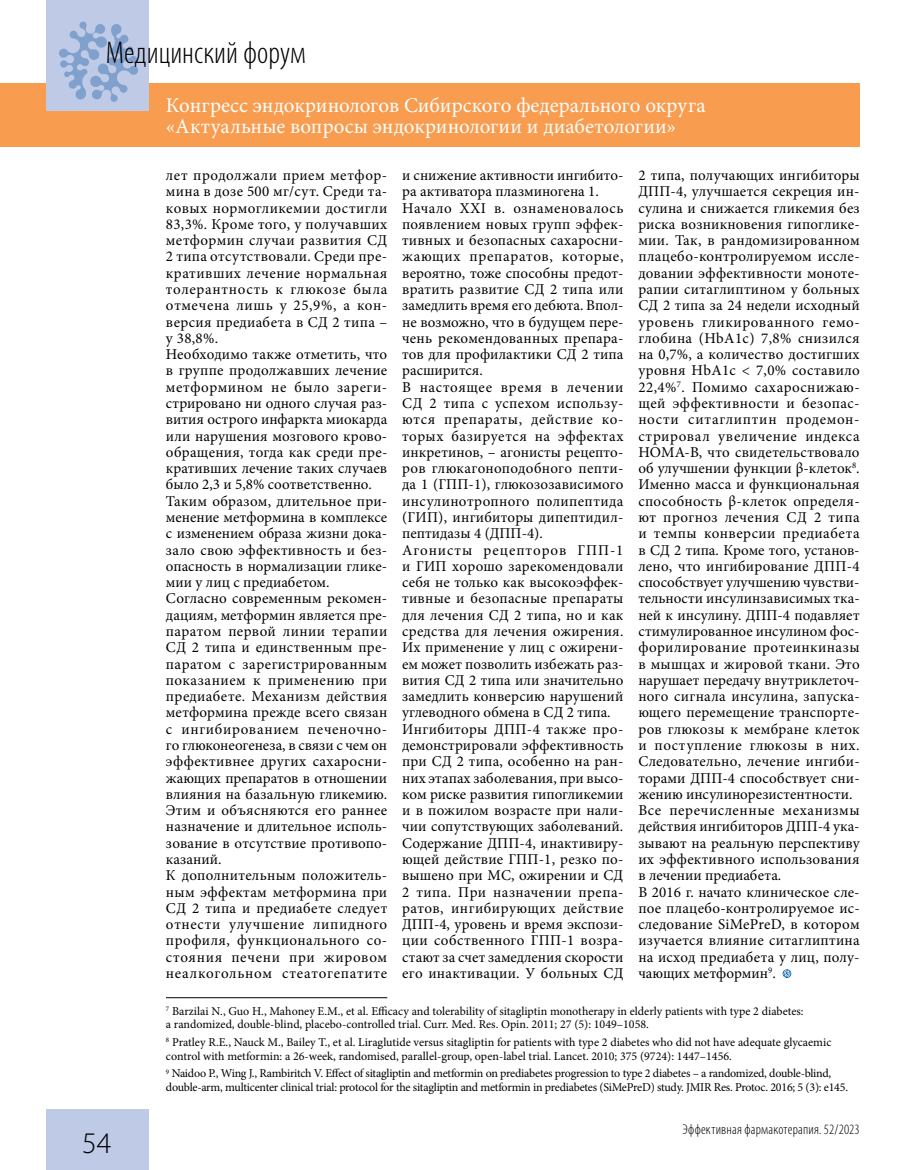
<style>
.page{position:relative;width:915px;height:1170px;background:#fff}
.page>*{position:absolute;margin:0;border:0;box-sizing:border-box;transform-origin:0 0}
.t1{font:300 condensed 31.5px "Myriad Pro";color:#000}
.t2{font:300 30px "Myriad Pro";color:#000}
.t3{font:21px/21px "Minion Pro";letter-spacing:.005em;color:#fff}
.t4{font:15px/16.2px "Minion Pro";letter-spacing:.015em;color:#000}
.t5{font:300 condensed 14.25px "Myriad Pro";letter-spacing:.015em;color:#000}
.t6{font:12px/13.5px "Minion Pro";letter-spacing:-.01em;color:#000}
</style>
<div class="page">
<div style="left:0;top:83px;width:859px;height:64px;background:#f89c4f"></div>
<div style="left:47px;top:0;width:102px;height:111px;background:#bfcbe6"></div>
<div style="left:47px;top:1108px;width:102px;height:61px;background:#bfcbe6"></div>
<svg style="left:59px;top:22px;width:79px;height:80px"></svg>
<svg style="left:783px;top:969px;width:7px;height:8px"></svg>
<hr style="left:166px;top:997px;width:221px;height:1px;background:#000">
<h1 class="t1" style="left:106px;top:34px;width:201px">Медицинский форум</h1>
<h3 class="t3" style="left:166px;top:95px;width:541px">Конгресс эндокринологов Сибирского федерального округа «Актуальные вопросы эндокринологии и диабетологии»</h3>
<h2 class="t2" style="left:82px;top:1126px;width:31px">54</h2>
<p class="t4" style="left:166px;top:167px;width:223px">лет продолжали прием метфор&shy;мина в дозе 500 мг/сут. Среди та&shy;ковых нормогликемии достигли<br>83,3%. Кроме того, у получавших метформин случаи развития СД<br>2 типа отсутствовали. Среди пре&shy;кративших лечение нормальная толерантность к глюкозе была отмечена лишь у 25,9%, а кон&shy;версия предиабета в СД 2 типа – у 38,8%.<br>Необходимо также отметить, что в группе продолжавших лечение метформином не было зареги&shy;стрировано ни одного случая раз&shy;вития острого инфаркта миокарда или нарушения мозгового крово&shy;обращения, тогда как среди пре&shy;кративших лечение таких случаев было 2,3 и 5,8% соответственно.<br>Таким образом, длительное при&shy;менение метформина в комплексе с изменением образа жизни дока&shy;зало свою эффективность и без&shy;опасность в нормализации глике&shy;мии у лиц с предиабетом.<br>Согласно современным рекомен&shy;дациям, метформин является пре&shy;паратом первой линии терапии<br>СД 2 типа и единственным пре&shy;паратом с зарегистрированным показанием к применению при предиабете. Механизм действия метформина прежде всего связан с ингибированием печеночно&shy;го глюконеогенеза, в связи с чем он эффективнее других сахаросни&shy;жающих препаратов в отношении влияния на базальную гликемию.<br>Этим и объясняются его раннее назначение и длительное исполь&shy;зование в отсутствие противопо&shy;казаний.<br>К дополнительным положитель&shy;ным эффектам метформина при<br>СД 2 типа и предиабете следует отнести улучшение липидного профиля, функционального со&shy;стояния печени при жировом неалкогольном стеатогепатите</p>
<p class="t4" style="left:402px;top:167px;width:223px">и снижение активности ингибито&shy;ра активатора плазминогена 1.<br>Начало XXI в. ознаменовалось появлением новых групп эффек&shy;тивных и безопасных сахаросни&shy;жающих препаратов, которые, вероятно, тоже способны предот&shy;вратить развитие СД 2 типа или замедлить время его дебюта. Впол&shy;не возможно, что в будущем пере&shy;чень рекомендованных препара&shy;тов для профилактики СД 2 типа расширится.<br>В настоящее время в лечении<br>СД 2 типа с успехом использу&shy;ются препараты, действие ко&shy;торых базируется на эффектах инкретинов, – агонисты рецепто&shy;ров глюкагоноподобного пепти&shy;да 1 (ГПП-1), глюкозозависимого инсулинотропного полипептида (ГИП), ингибиторы дипептидил&shy;пептидазы 4 (ДПП-4).<br>Агонисты рецепторов ГПП-1 и ГИП хорошо зарекомендовали себя не только как высокоэффек&shy;тивные и безопасные препараты для лечения СД 2 типа, но и как средства для лечения ожирения.<br>Их применение у лиц с ожирени&shy;ем может позволить избежать раз&shy;вития СД 2 типа или значительно замедлить конверсию нарушений углеводного обмена в СД 2 типа.<br>Ингибиторы ДПП-4 также про&shy;демонстрировали эффективность при СД 2 типа, особенно на ран&shy;них этапах заболевания, при высо&shy;ком риске развития гипогликемии и в пожилом возрасте при нали&shy;чии сопутствующих заболеваний.<br>Содержание ДПП-4, инактивиру&shy;ющей действие ГПП-1, резко по&shy;вышено при МС, ожирении и СД<br>2 типа. При назначении препа&shy;ратов, ингибирующих действие<br>ДПП-4, уровень и время экспози&shy;ции собственного ГПП-1 возра&shy;стают за счет замедления скорости его инактивации. У больных СД</p>
<p class="t4" style="left:638px;top:167px;width:223px">2 типа, получающих ингибиторы<br>ДПП-4, улучшается секреция ин&shy;сулина и снижается гликемия без риска возникновения гипоглике&shy;мии. Так, в рандомизированном плацебо-контролируемом иссле&shy;довании эффективности моноте&shy;рапии ситаглиптином у больных<br>СД 2 типа за 24 недели исходный уровень гликированного гемо&shy;глобина (HbA1c) 7,8% снизился на 0,7%, а количество достигших уровня HbA1c &lt; 7,0% составило<br>22,4%<sup>7</sup>. Помимо сахароснижаю&shy;щей эффективности и безопас&shy;ности ситаглиптин продемон&shy;стрировал увеличение индекса<br>HOMA-B, что свидетельствовало об улучшении функции β-клеток<sup>8</sup>.<br>Именно масса и функциональная способность β-клеток определя&shy;ют прогноз лечения СД 2 типа и темпы конверсии предиабета в СД 2 типа. Кроме того, установ&shy;лено, что ингибирование ДПП-4 способствует улучшению чувстви&shy;тельности инсулинзависимых тка&shy;ней к инсулину. ДПП-4 подавляет стимулированное инсулином фос&shy;форилирование протеинкиназы в мышцах и жировой ткани. Это нарушает передачу внутриклеточ&shy;ного сигнала инсулина, запуска&shy;ющего перемещение транспорте&shy;ров глюкозы к мембране клеток и поступление глюкозы в них.<br>Следовательно, лечение ингиби&shy;торами ДПП-4 способствует сни&shy;жению инсулинорезистентности.<br>Все перечисленные механизмы действия ингибиторов ДПП-4 ука&shy;зывают на реальную перспективу их эффективного использования в лечении предиабета.<br>В 2016 г. начато клиническое сле&shy;пое плацебо-контролируемое ис&shy;следование SiMePreD, в котором изучается влияние ситаглиптина на исход предиабета у лиц, полу&shy;чающих метформин<sup>9</sup>.</p>
<p class="t6" style="left:166px;top:1004px;width:639px"><sup>7</sup> Barzilai N., Guo H., Mahoney E.M., et al. Efficacy and tolerability of sitagliptin monotherapy in elderly patients with type 2 diabetes: a randomized, double-blind, placebo-controlled trial. Curr. Med. Res. Opin. 2011; 27 (5): 1049–1058.</p>
<p class="t6" style="left:166px;top:1035px;width:666px"><sup>8</sup> Pratley R.E., Nauck M., Bailey T., et al. Liraglutide versus sitagliptin for patients with type 2 diabetes who did not have adequate glycaemic control with metformin: a 26-week, randomised, parallel-group, open-label trial. Lancet. 2010; 375 (9724): 1447–1456.</p>
<p class="t6" style="left:166px;top:1066px;width:683px"><sup>9</sup> Naidoo P., Wing J., Rambiritch V. Effect of sitagliptin and metformin on prediabetes progression to type 2 diabetes – a randomized, double-blind, double-arm, multicenter clinical trial: protocol for the sitagliptin and metformin in prediabetes (SiMePreD) study. JMIR Res. Protoc. 2016; 5 (3): e145.</p>
<p class="t5" style="left:682px;top:1120px;width:178px">Эффективная фармакотерапия. 52/2023</p>
</div>
